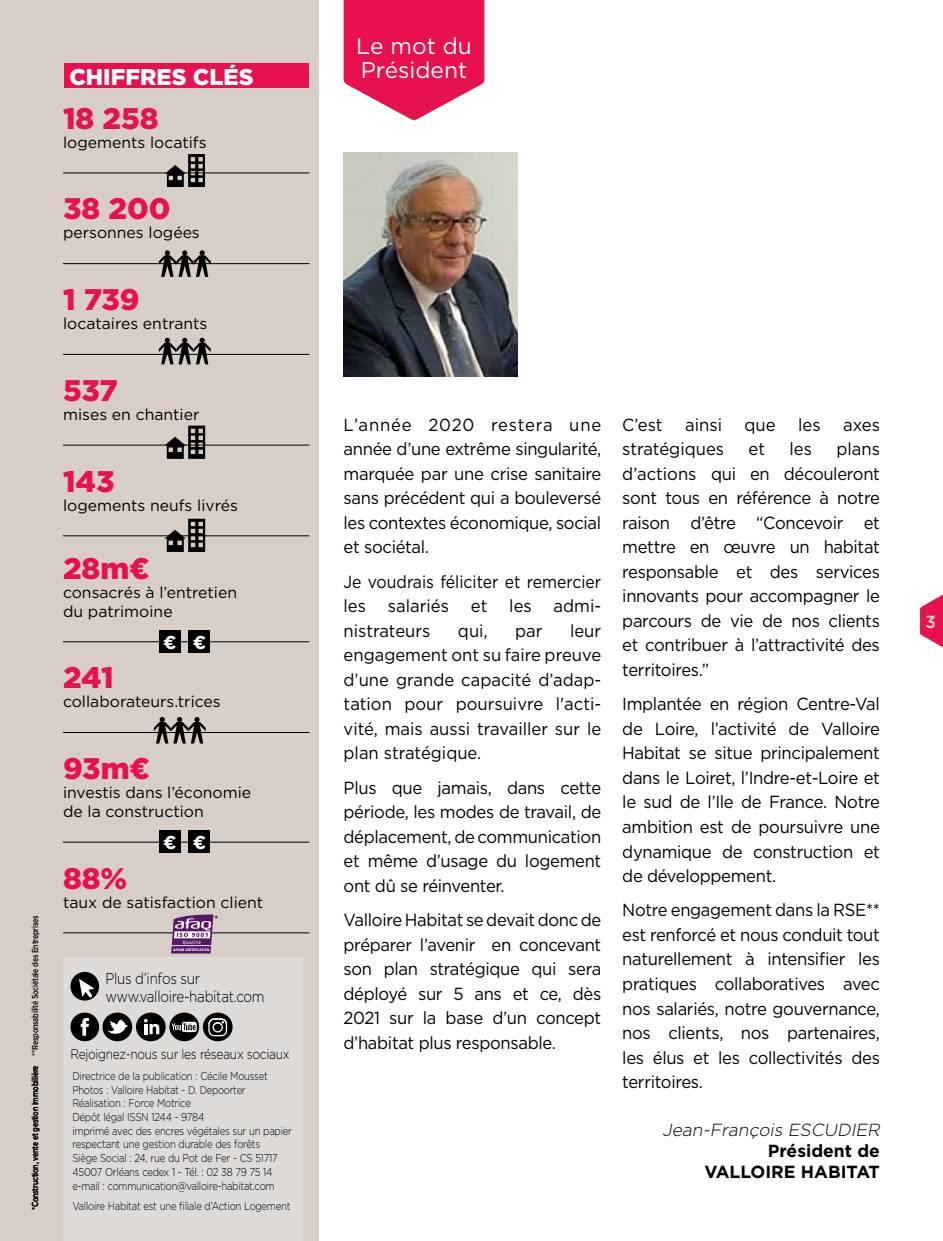
<style>
.page{position:relative;width:943px;height:1241px;background:#fff}
.page>*{position:absolute;margin:0;border:0;box-sizing:border-box;transform-origin:0 0}
.t1{font:900 29.75px "Gotham";color:#e6114d}
.t2{font:22.75px/24.5px "Gotham";color:#fff}
.t3{font:900 22.75px "Gotham";color:#fff}
.t4{font:700 18.55px "Gotham";color:#fff}
.t5{font:17.5px/24.5px "Gotham";letter-spacing:-.02em;color:#000;text-align:justify;scale:.95 1}
.t6{font:17.5px/24.5px "Gotham";letter-spacing:-.02em;color:#000;text-align:justify;scale:.9 1}
.t7{font:700 17.5px/21px "Gotham";color:#000;text-align:right}
.t8{font:italic 300 17.5px "Gotham";color:#000}
.t9{font:17.5px "Gotham";color:#000;scale:.95 1}
.t10{font:500 17.5px "Gotham";color:#dddad8}
.t11{font:15.75px/18.9px "Gotham";color:#000}
.t12{font:300 15.75px/17.5px "Gotham";letter-spacing:-.02em;color:#000;scale:.85 1}
.t13{font:300 14px "Gotham";letter-spacing:-.02em;color:#000;scale:.85 1}
.t14{font:300 11.38px/13.7px "Gotham";letter-spacing:-.025em;color:#000;scale:.84 1}
.t15{font:500 8.75px "Gotham";letter-spacing:-.03em;color:#000;scale:.8 1}
.t16{font:500 8.75px "Gotham";letter-spacing:-.03em;color:#000}
</style>
<div class="page">
<svg style="left:343px;top:0;width:141px;height:120px;background:#e93568"></svg>
<svg style="left:920px;top:594px;width:23px;height:53px"></svg>
<img style="left:343px;top:152px;width:174px;height:225px">
<div style="left:0;top:0;width:319px;height:1240px;background:#d7cfc7"></div>
<div style="left:63px;top:957px;width:240px;height:283px;background:#dddad8"></div>
<div style="left:136px;top:1012px;width:30px;height:29px;background:#000;border-radius:50%"></div>
<svg style="left:203px;top:1012px;width:29px;height:29px"></svg>
<svg style="left:144px;top:1018px;width:15px;height:16px"></svg>
<svg style="left:169px;top:1012px;width:30px;height:29px"></svg>
<svg style="left:172px;top:1021px;width:25px;height:10px"></svg>
<div style="left:70px;top:971px;width:29px;height:29px;background:#000;border-radius:50%"></div>
<svg style="left:79px;top:979px;width:15px;height:18px"></svg>
<svg style="left:70px;top:1012px;width:62px;height:29px"></svg>
<svg style="left:208px;top:1018px;width:19px;height:18px"></svg>
<hr style="left:63px;top:172px;width:246px;height:1px;background:#000">
<hr style="left:63px;top:263px;width:246px;height:1px;background:#000">
<hr style="left:63px;top:354px;width:246px;height:1px;background:#000">
<hr style="left:63px;top:444px;width:246px;height:1px;background:#000">
<hr style="left:63px;top:535px;width:246px;height:1px;background:#000">
<hr style="left:63px;top:641px;width:246px;height:1px;background:#000">
<hr style="left:63px;top:732px;width:246px;height:1px;background:#000">
<hr style="left:63px;top:841px;width:246px;height:1px;background:#000">
<hr style="left:63px;top:932px;width:246px;height:1px;background:#000">
<div style="left:64px;top:63px;width:245px;height:25px;background:#e6114d"></div>
<svg style="left:159px;top:250px;width:52px;height:27px"></svg>
<svg style="left:159px;top:338px;width:52px;height:26px"></svg>
<svg style="left:154px;top:717px;width:52px;height:26px"></svg>
<svg style="left:165px;top:154px;width:40px;height:33px"></svg>
<svg style="left:164px;top:425px;width:41px;height:34px"></svg>
<svg style="left:164px;top:518px;width:41px;height:34px"></svg>
<div style="left:188px;top:630px;width:22px;height:22px;background:#000"></div>
<div style="left:159px;top:630px;width:22px;height:22px;background:#000"></div>
<div style="left:188px;top:830px;width:22px;height:22px;background:#000"></div>
<div style="left:159px;top:830px;width:22px;height:22px;background:#000"></div>
<svg style="left:171px;top:914px;width:42px;height:39px;background:#906797"></svg>
<hr style="left:172px;top:945px;width:39px;height:1px;background:#fff">
<p class="t15" style="left:29px;top:1055px;width:177px;rotate:-90deg">**Responsabilité Sociétale des Entreprises</p>
<p class="t15" style="left:29px;top:1209px;width:182px;rotate:-90deg">*Construction, vente et gestion immobilière</p>
<h2 class="t3" style="left:69px;top:61px;width:186px">CHIFFRES CLÉS</h2>
<h1 class="t1" style="left:63px;top:98px;width:97px">18 258</h1>
<p class="t11" style="left:63px;top:132px;width:145px">logements locatifs</p>
<h1 class="t1" style="left:63px;top:188px;width:109px">38 200</h1>
<p class="t11" style="left:63px;top:223px;width:138px">personnes logées</p>
<h1 class="t1" style="left:63px;top:279px;width:78px">1 739</h1>
<p class="t11" style="left:63px;top:314px;width:146px">locataires entrants</p>
<h1 class="t1" style="left:63px;top:370px;width:56px">537</h1>
<p class="t11" style="left:63px;top:404px;width:138px">mises en chantier</p>
<h1 class="t1" style="left:63px;top:460px;width:53px">143</h1>
<p class="t11" style="left:63px;top:495px;width:176px">logements neufs livrés</p>
<h1 class="t1" style="left:63px;top:547px;width:88px">28m€</h1>
<p class="t11" style="left:63px;top:582px;width:175px">consacrés à l’entretien du patrimoine</p>
<p class="t4" style="left:163px;top:630px;width:44px">€ €</p>
<h1 class="t1" style="left:63px;top:657px;width:52px">241</h1>
<p class="t11" style="left:63px;top:691px;width:159px">collaborateurs.trices</p>
<h1 class="t1" style="left:63px;top:748px;width:88px">93m€</h1>
<p class="t11" style="left:63px;top:782px;width:190px">investis dans l’économie de la construction</p>
<p class="t4" style="left:163px;top:829px;width:44px">€ €</p>
<h1 class="t1" style="left:63px;top:857px;width:66px">88%</h1>
<p class="t11" style="left:63px;top:892px;width:202px">taux de satisfaction client</p>
<p class="t16" style="left:214px;top:913px;width:5px">*</p>
<p class="t12" style="left:105px;top:969px;width:189px">Plus d’infos sur www.valloire-habitat.com</p>
<p class="t13" style="left:70px;top:1044px;width:259px">Rejoignez-nous sur les réseaux sociaux</p>
<p class="t14" style="left:72px;top:1068px;width:263px">Directrice de la publication : Cécile Mousset Photos : Valloire Habitat - D. Depoorter Réalisation : Force Motrice<br>Dépôt légal ISSN 1244 - 9784<br>imprimé avec des encres végétales sur un papier respectant une gestion durable des forêts<br>Siège Social : 24, rue du Pot de Fer - CS 51717<br>45007 Orléans cedex 1 - Tél. : 02 38 79 75 14 e-mail : communication@valloire-habitat.com</p>
<p class="t14" style="left:72px;top:1198px;width:261px">Valloire Habitat est une filiale d’Action Logement</p>
<h2 class="t2" style="left:356px;top:33px;width:117px">Le mot du<br>Président</h2>
<p class="t5" style="left:343px;top:412px;width:273px">L’année 2020 restera une année d’une extrême singularité, marquée par une crise sanitaire sans précédent qui a bouleversé les contextes économique, social et sociétal.</p>
<p class="t6" style="left:343px;top:569px;width:288px">Je voudrais féliciter et remercier les salariés et les admi&shy;nistrateurs</p>
<p class="t5" style="left:343px;top:618px;width:273px;text-indent:226px">leur engagement ont su faire preuve d’une grande capacité d’adap&shy;tation pour poursuivre l'acti&shy;vité, mais aussi travailler sur le plan stratégique.</p>
<p class="t5" style="left:343px;top:775px;width:273px">Plus que jamais, dans cette période, les modes de travail, de déplacement, de communication et même d’usage du logement ont dû se réinventer.</p>
<p class="t5" style="left:343px;top:907px;width:273px">Valloire Habitat se devait donc de préparer l’avenir en concevant son plan stratégique qui sera déployé sur 5 ans et ce, dès 2021 sur la base d’un concept d’habitat plus responsable.</p>
<p class="t5" style="left:458px;top:618px;width:33px">qui,</p>
<p class="t5" style="left:515px;top:618px;width:30px">par</p>
<p class="t5" style="left:622px;top:412px;width:44px">C’est</p>
<p class="t5" style="left:685px;top:412px;width:40px">ainsi</p>
<p class="t5" style="left:744px;top:412px;width:34px">que</p>
<p class="t5" style="left:798px;top:412px;width:25px">les</p>
<p class="t5" style="left:843px;top:412px;width:40px">axes</p>
<p class="t9" style="left:622px;top:438px;width:109px">stratégiques</p>
<p class="t5" style="left:748px;top:436px;width:19px">et</p>
<p class="t5" style="left:789px;top:436px;width:25px">les</p>
<p class="t5" style="left:622px;top:436px;width:273px;text-indent:214px">plans d’actions qui en découleront sont tous en référence à notre raison d’être “Concevoir et mettre en œuvre un habitat responsable et des services innovants pour accompagner le parcours de vie de nos clients et contribuer à l’attractivité des territoires.”</p>
<p class="t5" style="left:622px;top:691px;width:273px">Implantée en région Centre-Val de Loire, l’activité de Valloire Habitat se situe principalement dans le Loiret, l’Indre-et-Loire et le sud de l’Ile de France. Notre ambition est de poursuivre une dynamique de construction et de développement.</p>
<p class="t5" style="left:622px;top:897px;width:273px">Notre engagement dans la RSE** est renforcé et nous conduit tout naturellement à intensifier les pratiques collaboratives avec nos salariés, notre gouvernance, nos clients, nos partenaires, les élus et les collectivités des territoires.</p>
<p class="t8" style="left:662px;top:1118px;width:223px">Jean-François ESCUDIER</p>
<p class="t7" style="left:704px;top:1139px;width:177px">Président de<br>VALLOIRE HABITAT</p>
<p class="t10" style="left:925px;top:610px;width:12px">3</p>
</div>
